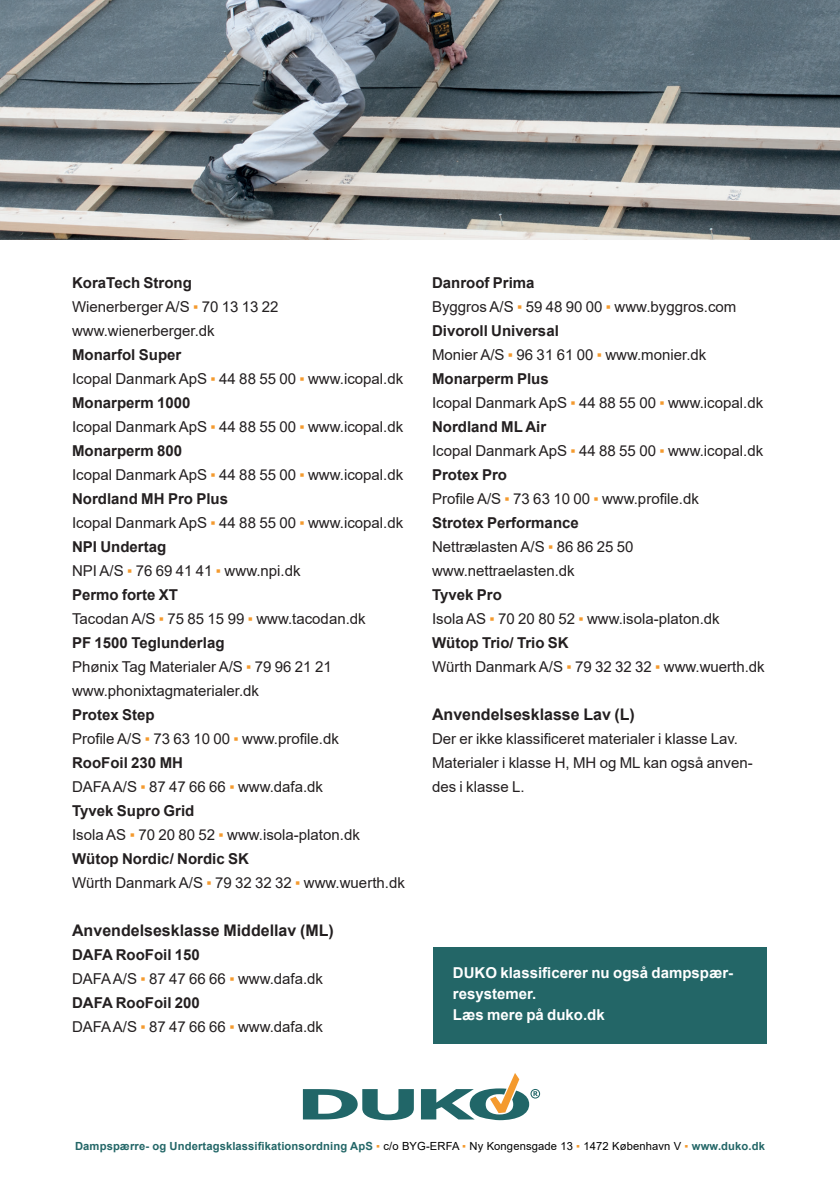
<style>
.page{position:relative;width:840px;height:1191px;background:#fff}
.page>*{position:absolute;margin:0;border:0;box-sizing:border-box;transform-origin:0 0}
.Emneliste_Mellemrubr{font:700 16px "Arial";color:#231f20}
.Henvisning{font:15px/24px "Arial";color:#231f20}
.Afsnitsformat_1{font:700 15px "Arial";color:#231f20}
.Afsnitsformat_1-2{font:700 15px/21px "Arial";color:#fff}
.Afsnitsformat_1-3{font:15px "Arial";color:#231f20}
.t1{font:700 11.2px "Arial";letter-spacing:.01em;color:#236667}
.s1{color:#f49a2e}
.s2{font-weight:400;color:#f49a2e}
.s3{font-weight:400;color:#000}
</style>
<div class="page">
<img style="left:0;top:0;width:839px;height:239px">
<div style="left:433px;top:947px;width:333px;height:96px;background:#236667"></div>
<svg style="left:303px;top:1073px;width:237px;height:47px"></svg>
<p class="Afsnitsformat_1" style="left:72px;top:272px;width:121px">KoraTech Strong</p>
<p class="Henvisning" style="left:72px;top:295px;width:208px">Wienerberger A/S <span class="s1">▪</span> 70 13 13 22</p>
<p class="Henvisning" style="left:72px;top:319px;width:144px">www.wienerberger.dk</p>
<p class="Afsnitsformat_1" style="left:72px;top:344px;width:111px">Monarfol Super</p>
<p class="Henvisning" style="left:72px;top:367px;width:332px">Icopal Danmark ApS <span class="s1">▪</span> 44 88 55 00 <span class="s1">▪</span> www.icopal.dk</p>
<p class="Afsnitsformat_1" style="left:72px;top:392px;width:120px">Monarperm 1000</p>
<p class="Henvisning" style="left:72px;top:415px;width:332px">Icopal Danmark ApS <span class="s1">▪</span> 44 88 55 00 <span class="s1">▪</span> www.icopal.dk</p>
<p class="Afsnitsformat_1" style="left:72px;top:440px;width:112px">Monarperm 800</p>
<p class="Henvisning" style="left:72px;top:463px;width:332px">Icopal Danmark ApS <span class="s1">▪</span> 44 88 55 00 <span class="s1">▪</span> www.icopal.dk</p>
<p class="Afsnitsformat_1" style="left:72px;top:488px;width:157px">Nordland MH Pro Plus</p>
<p class="Henvisning" style="left:72px;top:511px;width:332px">Icopal Danmark ApS <span class="s1">▪</span> 44 88 55 00 <span class="s1">▪</span> www.icopal.dk</p>
<p class="Afsnitsformat_1" style="left:72px;top:536px;width:96px">NPI Undertag</p>
<p class="Henvisning" style="left:72px;top:559px;width:230px">NPI A/S <span class="s1">▪</span> 76 69 41 41 <span class="s1">▪</span> www.npi.dk</p>
<p class="Afsnitsformat_1" style="left:72px;top:584px;width:107px">Permo forte XT</p>
<p class="Henvisning" style="left:72px;top:607px;width:295px">Tacodan A/S <span class="s1">▪</span> 75 85 15 99 <span class="s1">▪</span> www.tacodan.dk</p>
<p class="Afsnitsformat_1" style="left:72px;top:632px;width:154px">PF 1500 Teglunderlag</p>
<p class="Henvisning" style="left:72px;top:655px;width:261px">Phønix Tag Materialer A/S <span class="s1">▪</span> 79 96 21 21</p>
<p class="Henvisning" style="left:72px;top:679px;width:188px">www.phonixtagmaterialer.dk</p>
<p class="Afsnitsformat_1" style="left:72px;top:704px;width:84px">Protex Step</p>
<p class="Henvisning" style="left:72px;top:727px;width:268px">Profile A/S <span class="s1">▪</span> 73 63 10 00 <span class="s1">▪</span> www.profile.dk</p>
<p class="Afsnitsformat_1" style="left:72px;top:752px;width:112px">RooFoil 230 MH</p>
<p class="Henvisning" style="left:72px;top:775px;width:252px">DAFA A/S <span class="s1">▪</span> 87 47 66 66 <span class="s1">▪</span> www.dafa.dk</p>
<p class="Afsnitsformat_1" style="left:72px;top:800px;width:124px">Tyvek Supro Grid</p>
<p class="Henvisning" style="left:72px;top:823px;width:289px">Isola AS <span class="s1">▪</span> 70 20 80 52 <span class="s1">▪</span> www.isola-platon.dk</p>
<p class="Afsnitsformat_1" style="left:72px;top:848px;width:178px">Wütop Nordic/ Nordic SK</p>
<p class="Henvisning" style="left:72px;top:871px;width:334px">Würth Danmark A/S <span class="s1">▪</span> 79 32 32 32 <span class="s1">▪</span> www.wuerth.dk</p>
<p class="Emneliste_Mellemrubr" style="left:72px;top:919px;width:263px">Anvendelsesklasse Middellav (ML)</p>
<p class="Afsnitsformat_1" style="left:72px;top:944px;width:129px">DAFA RooFoil 150</p>
<p class="Henvisning" style="left:72px;top:967px;width:252px">DAFA A/S <span class="s1">▪</span> 87 47 66 66 <span class="s1">▪</span> www.dafa.dk</p>
<p class="Afsnitsformat_1" style="left:72px;top:992px;width:129px">DAFA RooFoil 200</p>
<p class="Henvisning" style="left:72px;top:1015px;width:252px">DAFA A/S <span class="s1">▪</span> 87 47 66 66 <span class="s1">▪</span> www.dafa.dk</p>
<p class="Afsnitsformat_1" style="left:432px;top:272px;width:104px">Danroof Prima</p>
<p class="Henvisning" style="left:432px;top:295px;width:306px">Byggros A/S <span class="s1">▪</span> 59 48 90 00 <span class="s1">▪</span> www.byggros.com</p>
<p class="Afsnitsformat_1" style="left:432px;top:320px;width:128px">Divoroll Universal</p>
<p class="Henvisning" style="left:432px;top:343px;width:276px">Monier A/S <span class="s1">▪</span> 96 31 61 00 <span class="s1">▪</span> www.monier.dk</p>
<p class="Afsnitsformat_1" style="left:432px;top:368px;width:118px">Monarperm Plus</p>
<p class="Henvisning" style="left:432px;top:391px;width:332px">Icopal Danmark ApS <span class="s1">▪</span> 44 88 55 00 <span class="s1">▪</span> www.icopal.dk</p>
<p class="Afsnitsformat_1" style="left:432px;top:416px;width:116px">Nordland ML Air</p>
<p class="Afsnitsformat_1-3" style="left:432px;top:440px;width:332px">Icopal Danmark ApS <span class="s1">▪</span> 44 88 55 00 <span class="s1">▪</span> www.icopal.dk</p>
<p class="Afsnitsformat_1" style="left:432px;top:464px;width:77px">Protex Pro</p>
<p class="Henvisning" style="left:432px;top:487px;width:268px">Profile A/S <span class="s1">▪</span> 73 63 10 00 <span class="s1">▪</span> www.profile.dk</p>
<p class="Afsnitsformat_1" style="left:432px;top:512px;width:148px">Strotex Performance</p>
<p class="Henvisning" style="left:432px;top:535px;width:203px">Nettrælasten A/S <span class="s1">▪</span> 86 86 25 50</p>
<p class="Henvisning" style="left:432px;top:559px;width:144px">www.nettraelasten.dk</p>
<p class="Afsnitsformat_1" style="left:432px;top:584px;width:71px">Tyvek Pro</p>
<p class="Henvisning" style="left:432px;top:607px;width:289px">Isola AS <span class="s1">▪</span> 70 20 80 52 <span class="s1">▪</span> www.isola-platon.dk</p>
<p class="Afsnitsformat_1" style="left:432px;top:632px;width:138px">Wütop Trio/ Trio SK</p>
<p class="Henvisning" style="left:432px;top:655px;width:334px">Würth Danmark A/S <span class="s1">▪</span> 79 32 32 32 <span class="s1">▪</span> www.wuerth.dk</p>
<p class="Emneliste_Mellemrubr" style="left:432px;top:703px;width:204px">Anvendelsesklasse Lav (L)</p>
<p class="Henvisning" style="left:432px;top:727px;width:307px">Der er ikke klassificeret materialer i klasse Lav.</p>
<p class="Henvisning" style="left:432px;top:751px;width:322px">Materialer i klasse H, MH og ML kan også anven&shy;des i klasse L.</p>
<p class="Afsnitsformat_1-2" style="left:452px;top:962px;width:282px">DUKO klassificerer nu også dampspær&shy;resystemer.</p>
<p class="Afsnitsformat_1-2" style="left:452px;top:1004px;width:153px">Læs mere på duko.dk</p>
<p class="t1" style="left:75px;top:1138px;width:691px">Dampspærre- og Undertagsklassifikationsordning ApS <span class="s2">▪</span> <span class="s3">c/o BYG-ERFA</span> <span class="s2">▪</span> <span class="s3">Ny Kongensgade 13</span> <span class="s2">▪</span> <span class="s3">1472 København V</span> <span class="s2">▪</span> www.duko.dk</p>
</div>
